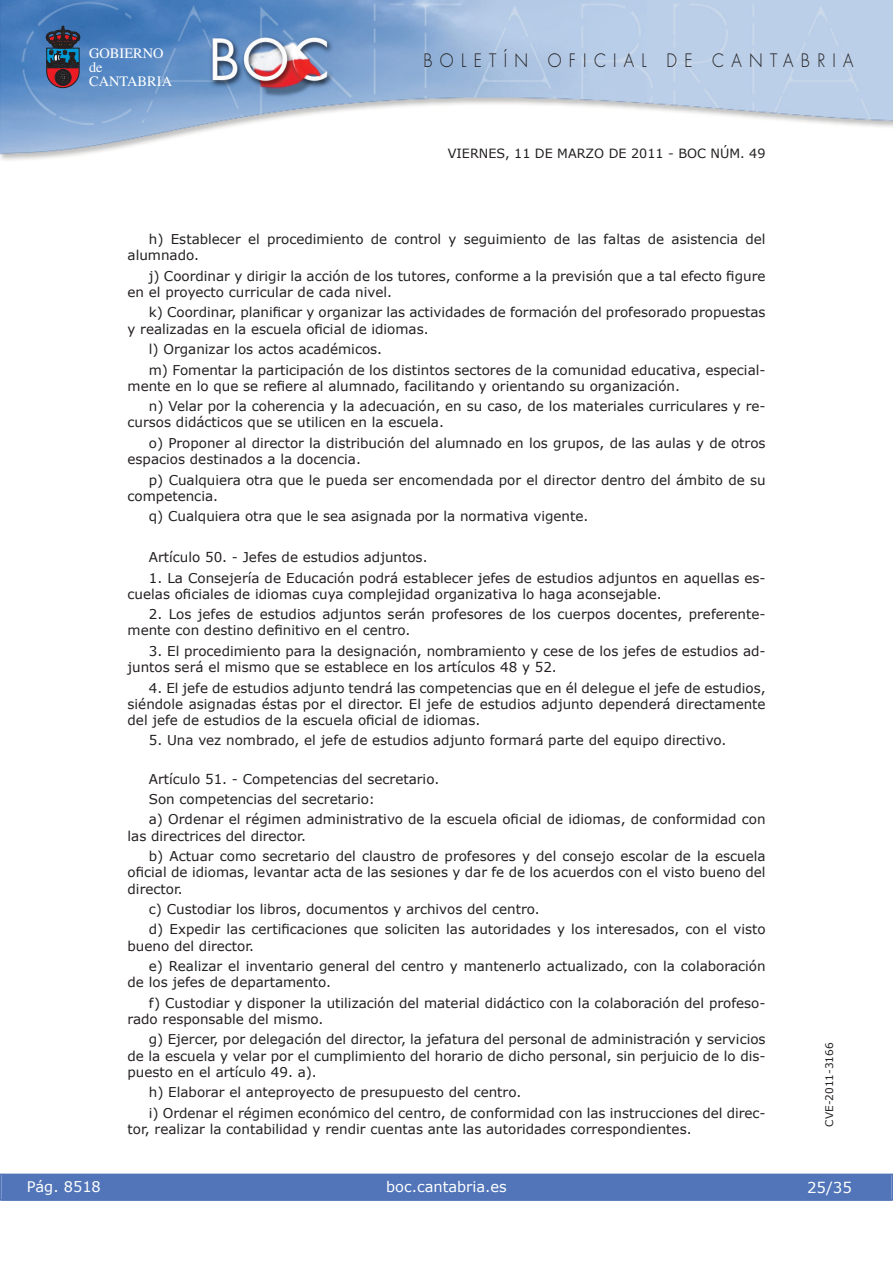
<style>
.page{position:relative;width:893px;height:1263px;background:#fff}
.page>*{position:absolute;margin:0;border:0;box-sizing:border-box;transform-origin:0 0}
.t1{font:300 18px "Futura";letter-spacing:.45em;color:#231f20;scale:.9 1}
.t2{font:15px "Verdana";color:#fff}
.t3{font:14.55px "Verdana";color:#fff}
.t4{font:14.4px/14.1px "Times";color:#fff}
.t5{font:13.5px/20.4px "Verdana";color:#231f20}
.t6{font:12.75px "Verdana";color:#231f20}
.t7{font:10.5px "Verdana";color:#231f20}
</style>
<div class="page">
<img style="left:0;top:0;width:893px;height:161px">
<svg style="left:46px;top:26px;width:34px;height:62px;background:#464054"></svg>
<div style="left:1px;top:1174px;width:890px;height:27px;background:#5175b8"></div>
<div style="left:0;top:1174px;width:893px;height:27px;border:1px solid #5175b8"></div>
<p class="t4" style="left:89px;top:47px;width:85px">GOBIERNO de<br>CANTABRIA</p>
<h1 class="t1" style="left:423px;top:52px;width:479px">BOLETÍN OFICIAL DE CANTABRIA</h1>
<p class="t6" style="left:448px;top:145px;width:319px">VIERNES, 11 DE MARZO DE 2011 - BOC NÚM. 49</p>
<p class="t5" style="left:128px;top:231px;width:639px;line-height:16.2px;text-indent:21px">h) Establecer el procedimiento de control y seguimiento de las faltas de asistencia del alumnado.</p>
<p class="t5" style="left:128px;top:267px;width:639px;line-height:16.2px;text-indent:21px">j) Coordinar y dirigir la acción de los tutores, conforme a la previsión que a tal efecto figure en el proyecto curricular de cada nivel.</p>
<p class="t5" style="left:128px;top:304px;width:639px;line-height:16.2px;text-indent:21px">k) Coordinar, planificar y organizar las actividades de formación del profesorado propuestas y realizadas en la escuela oficial de idiomas.</p>
<p class="t5" style="left:149px;top:339px;width:618px">l) Organizar los actos académicos.<br>m) Fomentar la participación de los distintos sectores de la comunidad educativa, especial-</p>
<p class="t5" style="left:149px;top:375px;width:618px;text-indent:-21px">mente en lo que se refiere al alumnado, facilitando y orientando su organización.<br>n) Velar por la coherencia y la adecuación, en su caso, de los materiales curriculares y re-</p>
<p class="t5" style="left:149px;top:412px;width:618px;text-indent:-21px">cursos didácticos que se utilicen en la escuela.<br>o) Proponer al director la distribución del alumnado en los grupos, de las aulas y de otros</p>
<p class="t5" style="left:149px;top:449px;width:618px;text-indent:-21px">espacios destinados a la docencia.<br>p) Cualquiera otra que le pueda ser encomendada por el director dentro del ámbito de su</p>
<p class="t5" style="left:149px;top:485px;width:441px;text-indent:-21px">competencia.<br>q) Cualquiera otra que le sea asignada por la normativa vigente.</p>
<p class="t5" style="left:149px;top:547px;width:280px">Artículo 50. - Jefes de estudios adjuntos.</p>
<p class="t5" style="left:128px;top:569px;width:639px;line-height:16.2px;text-indent:21px">1. La Consejería de Educación podrá establecer jefes de estudios adjuntos en aquellas es&shy;cuelas oficiales de idiomas cuya complejidad organizativa lo haga aconsejable.</p>
<p class="t5" style="left:128px;top:606px;width:639px;line-height:16.2px;text-indent:21px">2. Los jefes de estudios adjuntos serán profesores de los cuerpos docentes, preferente&shy;mente con destino definitivo en el centro.</p>
<p class="t5" style="left:128px;top:642px;width:639px;line-height:16.2px;text-indent:21px">3. El procedimiento para la designación, nombramiento y cese de los jefes de estudios ad&shy;juntos será el mismo que se establece en los artículos 48 y 52.</p>
<p class="t5" style="left:128px;top:679px;width:639px;line-height:16.2px;text-align:justify;text-indent:21px">4. El jefe de estudios adjunto tendrá las competencias que en él delegue el jefe de estudios, siéndole asignadas éstas por el director. El jefe de estudios adjunto dependerá directamente del jefe de estudios de la escuela oficial de idiomas.</p>
<p class="t5" style="left:149px;top:730px;width:579px">5. Una vez nombrado, el jefe de estudios adjunto formará parte del equipo directivo.</p>
<p class="t5" style="left:149px;top:768px;width:618px">Artículo 51. - Competencias del secretario.<br>Son competencias del secretario:<br>a) Ordenar el régimen administrativo de la escuela oficial de idiomas, de conformidad con</p>
<p class="t5" style="left:149px;top:825px;width:618px;text-indent:-21px">las directrices del director.<br>b) Actuar como secretario del claustro de profesores y del consejo escolar de la escuela</p>
<p class="t5" style="left:128px;top:864px;width:639px;line-height:16.2px">oficial de idiomas, levantar acta de las sesiones y dar fe de los acuerdos con el visto bueno del director.</p>
<p class="t5" style="left:149px;top:898px;width:618px">c) Custodiar los libros, documentos y archivos del centro.<br>d) Expedir las certificaciones que soliciten las autoridades y los interesados, con el visto</p>
<p class="t5" style="left:149px;top:935px;width:618px;text-indent:-21px">bueno del director.<br>e) Realizar el inventario general del centro y mantenerlo actualizado, con la colaboración</p>
<p class="t5" style="left:149px;top:972px;width:618px;text-indent:-21px">de los jefes de departamento.<br>f) Custodiar y disponer la utilización del material didáctico con la colaboración del profeso-</p>
<p class="t5" style="left:149px;top:1008px;width:618px;text-indent:-21px">rado responsable del mismo.<br>g) Ejercer, por delegación del director, la jefatura del personal de administración y servicios</p>
<p class="t5" style="left:128px;top:1047px;width:639px;line-height:16.2px">de la escuela y velar por el cumplimiento del horario de dicho personal, sin perjuicio de lo dis&shy;puesto en el artículo 49. a).</p>
<p class="t5" style="left:149px;top:1082px;width:618px">h) Elaborar el anteproyecto de presupuesto del centro.<br>i) Ordenar el régimen económico del centro, de conformidad con las instrucciones del direc-</p>
<p class="t5" style="left:128px;top:1118px;width:565px">tor, realizar la contabilidad y rendir cuentas ante las autoridades correspondientes.</p>
<p class="t7" style="left:823px;top:1127px;width:86px;rotate:-90deg">CVE-2011-3166</p>
<p class="t3" style="left:27px;top:1177px;width:76px">Pág. 8518</p>
<p class="t3" style="left:386px;top:1178px;width:122px">boc.cantabria.es</p>
<p class="t2" style="left:807px;top:1178px;width:46px">25/35</p>
</div>
